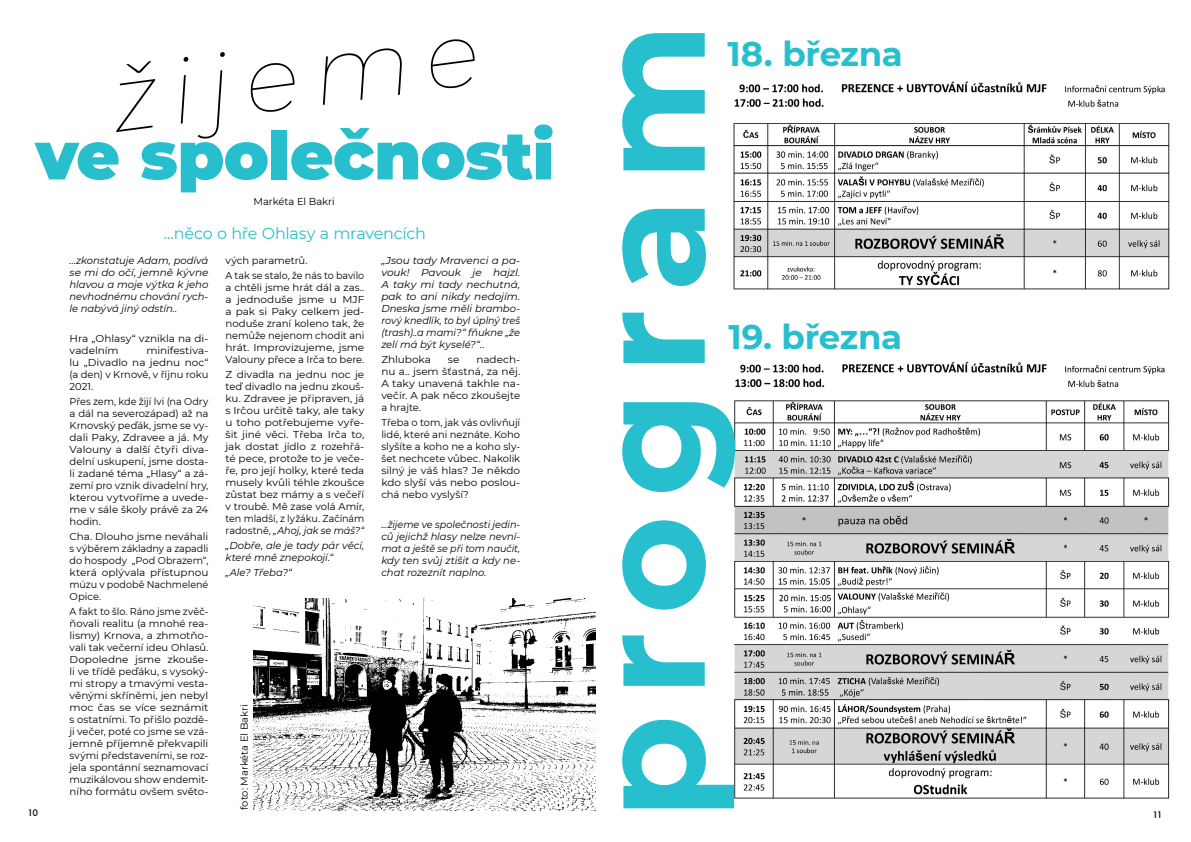
<style>
.page{position:relative;width:1191px;height:842px;background:#fff}
.page>*{position:absolute;margin:0;border:0;box-sizing:border-box;transform-origin:0 0}
.t1{font:700 151px "Montserrat";letter-spacing:.115em;color:#27bfcd}
.t2{font:italic 100 91.9px "Montserrat";color:#000}
.t3{font:900 67px "Montserrat";letter-spacing:-.01em;color:#27bfcd}
.t4{font:700 34px "Montserrat";letter-spacing:-.01em;color:#27bfcd}
.t5{font:16px "Montserrat";letter-spacing:-.015em;color:#27bfcd}
.t6{font:10px/12px "Montserrat";letter-spacing:-.005em;color:#000;text-align:justify}
.t7{font:10px/12px "Montserrat";letter-spacing:-.005em;color:#000;text-align:justify;scale:1.05 1}
.t8{font:10px/12px "Montserrat";letter-spacing:-.005em;color:#000;text-align:justify;scale:.96 1}
.t9{font:italic 10px/12px "Montserrat";letter-spacing:-.005em;color:#000;text-align:justify}
.t10{font:italic 10px/12px "Montserrat";letter-spacing:-.005em;color:#000;text-align:justify;scale:1.05 1}
.t11{font:10px/12px "Montserrat";letter-spacing:-.005em;color:#000;text-align:justify;scale:1.04 1}
.t12{font:500 10px "Futura TOT";color:#000}
.s1{font-style:italic}
.s2{font-style:normal}
</style>
<div class="page">
<img style="left:253px;top:598px;width:342px;height:212px">
<img style="left:733px;top:81px;width:437px;height:209px">
<img style="left:734px;top:361px;width:436px;height:438px">
<h1 class="t1" style="left:542px;top:819px;width:798px;rotate:-90deg">program</h1>
<h2 class="t2" style="left:104px;top:40px;width:371px;rotate:-8deg">žijeme</h2>
<h3 class="t4" style="left:727px;top:30px;width:177px">18. března</h3>
<h3 class="t3" style="left:35px;top:105px;width:520px">ve společnosti</h3>
<p class="t6" style="left:253px;top:195px;width:83px">Markéta El Bakri</p>
<h3 class="t5" style="left:164px;top:222px;width:264px">...něco o hře Ohlasy a mravencích</h3>
<p class="t6" style="left:225px;top:253px;width:140px;line-height:14.8px">vých parametrů.<br>A tak se stalo, že nás to bavilo</p>
<p class="t6" style="left:225px;top:281px;width:140px">a chtěli jsme hrát dál a zas.. a jednoduše jsme u MJF a pak si Paky celkem jed&shy;noduše zraní koleno tak, že nemůže nejenom chodit ani hrát. Improvizujeme, jsme Valouny přece a Irča to bere.</p>
<p class="t7" style="left:225px;top:368px;width:134px">Z divadla na jednu noc je teď divadlo na jednu zkouš&shy;ku. Zdravee je připraven, já s Irčou určitě taky, ale taky u toho potřebujeme vyře&shy;šit jiné věci. Třeba Irča to, jak dostat jídlo z rozehřá&shy;té pece, protože to je veče&shy;ře, pro její holky, které teda musely kvůli téhle zkoušce zůstat bez mámy a s večeří v troubě. Mě zase volá Amír, ten mladší, z lyžáku. Začínám radostně, <span class="s1">„Ahoj, jak se máš?“</span></p>
<p class="t9" style="left:225px;top:539px;width:140px">„Dobře, ale je tady pár věcí, které mně znepokojí.“</p>
<p class="t9" style="left:225px;top:566px;width:68px">„Ale? Třeba?“</p>
<p class="t9" style="left:70px;top:254px;width:140px">...zkonstatuje Adam, podívá se mi do očí, jemně kývne hlavou a moje výtka k jeho nevhodnému chování rych&shy;le nabývá jiný odstín..</p>
<p class="t7" style="left:70px;top:332px;width:134px">Hra „Ohlasy“ vznikla na di&shy;vadelním</p>
<p class="t10" style="left:381px;top:254px;width:134px">„Jsou tady Mravenci a pa&shy;vouk! Pavouk je hajzl.<br>A taky mi tady nechutná, pak to ani nikdy nedojím.<br>Dneska jsme měli brambo&shy;rový knedlík, to byl úplný treš (trash)..a mami?“ fňukne „že zelí má být kyselé?“.<span class="s2">.</span></p>
<p class="t7" style="left:381px;top:353px;width:49px">Zhluboka</p>
<p class="t7" style="left:448px;top:353px;width:13px">se</p>
<h3 class="t4" style="left:728px;top:312px;width:175px">19. března</h3>
<p class="t7" style="left:70px;top:344px;width:134px;text-indent:77px">minifestiva&shy;lu „Divadlo na jednu noc“ (a den) v Krnově, v říjnu roku 2021.</p>
<p class="t6" style="left:70px;top:395px;width:140px">Přes zem, kde žijí lvi (na Odry a dál na severozápad) až na Krnovský peďák, jsme se vy&shy;dali Paky, Zdravee a já. My Valouny a další čtyři diva&shy;delní uskupení, jsme dosta&shy;li zadané téma „Hlasy“ a zá&shy;zemí pro vznik divadelní hry, kterou vytvoříme a uvede&shy;me v sále školy právě za 24 hodin.</p>
<p class="t11" style="left:70px;top:530px;width:135px">Cha. Dlouho jsme neváhali s výběrem základny a zapadli do hospody „Pod Obrazem“, která oplývala přístupnou múzu v podobě Nachmelené Opice.</p>
<p class="t8" style="left:70px;top:605px;width:146px">A fakt to šlo. Ráno jsme zvěč&shy;ňovali realitu (a mnohé rea&shy;lismy) Krnova, a zhmotňo&shy;vali tak večerní ideu Ohlasů.<br>Dopoledne jsme zkouše&shy;li ve třídě peďáku, s vysoký&shy;mi stropy a tmavými vesta&shy;věnými skříněmi, jen nebyl moc čas se více seznámit s ostatními. To přišlo pozdě&shy;ji večer, poté co jsme se vzá&shy;jemně příjemně překvapili svými představeními, se roz&shy;jela spontánní seznamovací muzikálovou show endemit&shy;ního formátu ovšem světo-</p>
<p class="t7" style="left:381px;top:353px;width:134px;text-indent:95px">nadech&shy;nu a.. jsem šťastná, za něj.<br>A taky unavená takhle na&shy;večír. A pak něco zkoušejte a hrajte.</p>
<p class="t6" style="left:381px;top:416px;width:140px">Třeba o tom, jak vás ovlivňují lidé, které ani neznáte. Koho slyšíte a koho ne a koho sly&shy;šet nechcete vůbec. Nakolik silný je váš hlas? Je někdo kdo slyší vás nebo poslou&shy;chá nebo vyslyší?</p>
<p class="t9" style="left:381px;top:518px;width:140px">...žijeme ve společnosti jedin&shy;ců jejichž hlasy nelze nevní&shy;mat a ještě se při tom naučit, kdy ten svůj ztišit a kdy ne&shy;chat rozeznít naplno.</p>
<p class="t6" style="left:238px;top:810px;width:107px;rotate:-90deg">foto: Markéta El Bakri</p>
<p class="t12" style="left:27px;top:806px;width:12px">10</p>
<p class="t12" style="left:1152px;top:808px;width:12px">11</p>
</div>
